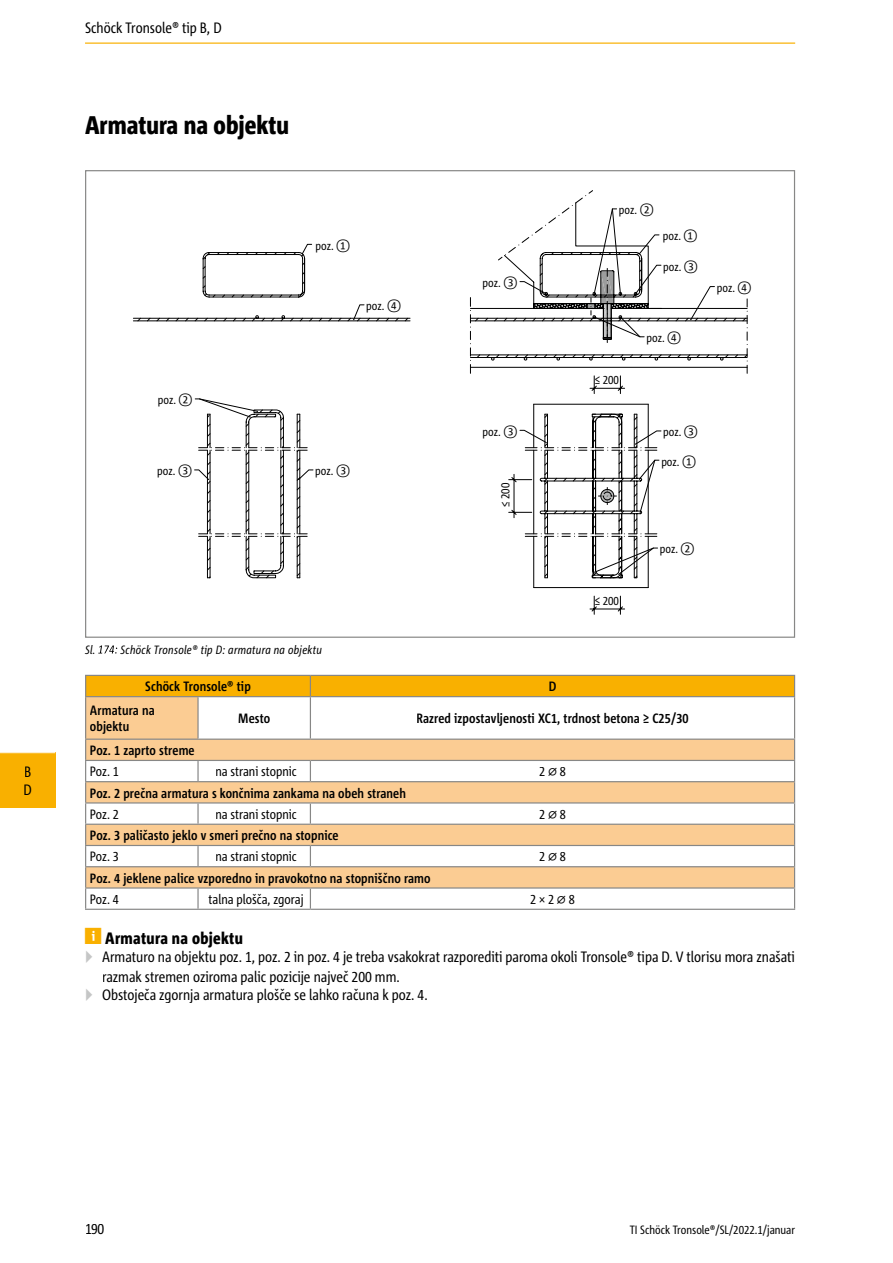
<style>
.page{position:relative;width:893px;height:1263px;background:#fff}
.page>*{position:absolute;margin:0;border:0;box-sizing:border-box;transform-origin:0 0}
.t1{font:800 condensed 25.5px "Corpid Schoeck";color:#000}
.t2{font:800 condensed 16.5px "Corpid Schoeck";letter-spacing:.02em;color:#000}
.t3{font:condensed 15px/19.5px "Corpid Schoeck";color:#000}
.t4{font:700 condensed 13.5px/16.5px "Corpid Schoeck";letter-spacing:.01em;color:#000}
.t5{font:condensed 13.5px "Corpid Schoeck";color:#000}
.t6{font:12px "Corpid Cd Schoeck";color:#000}
.t7{font:italic condensed 12px "Corpid Schoeck";letter-spacing:.02em;color:#000}
.t8{font:condensed 12px "Corpid Schoeck";color:#000}
.s1{color:#c5c6c6}
</style>
<div class="page">
<hr style="left:85px;top:43px;width:710px;height:1px;background:#f9b000">
<div style="left:0;top:753px;width:55px;height:55px;background:#f9b000"></div>
<svg style="left:133px;top:202px;width:615px;height:375px"></svg>
<svg style="left:207px;top:403px;width:301px;height:176px"></svg>
<svg style="left:508px;top:208px;width:153px;height:407px"></svg>
<svg style="left:98px;top:645px;width:20px;height:9px"></svg>
<div style="left:86px;top:697px;width:112px;height:42px;background:#fbcc93"></div>
<svg style="left:86px;top:740px;width:708px;height:147px;fill:#fbcc93"></svg>
<div style="left:85px;top:675px;width:710px;height:21px;background:#f9b000"></div>
<hr style="left:85px;top:696px;width:113px;height:1px;background:#878786">
<hr style="left:85px;top:697px;width:1px;height:41px;background:#878786">
<hr style="left:198px;top:696px;width:112px;height:1px;background:#878786">
<hr style="left:197px;top:697px;width:2px;height:41px;background:#878786">
<hr style="left:310px;top:696px;width:485px;height:1px;background:#878786">
<hr style="left:310px;top:697px;width:1px;height:41px;background:#878786">
<hr style="left:794px;top:697px;width:1px;height:41px;background:#878786">
<hr style="left:85px;top:738px;width:113px;height:2px;background:#878786">
<hr style="left:198px;top:738px;width:112px;height:2px;background:#878786">
<hr style="left:310px;top:738px;width:485px;height:2px;background:#878786">
<hr style="left:85px;top:760px;width:113px;height:1px;background:#878786">
<hr style="left:198px;top:760px;width:112px;height:1px;background:#878786">
<hr style="left:197px;top:761px;width:2px;height:20px;background:#878786">
<hr style="left:310px;top:760px;width:485px;height:1px;background:#878786">
<svg style="left:310px;top:761px;width:1px;height:20px"></svg>
<hr style="left:85px;top:781px;width:113px;height:1px;background:#878786">
<hr style="left:198px;top:781px;width:112px;height:1px;background:#878786">
<hr style="left:310px;top:781px;width:485px;height:1px;background:#878786">
<hr style="left:85px;top:802px;width:113px;height:1px;background:#878786">
<hr style="left:198px;top:802px;width:112px;height:1px;background:#878786">
<hr style="left:197px;top:803px;width:2px;height:21px;background:#878786">
<hr style="left:310px;top:802px;width:485px;height:1px;background:#878786">
<svg style="left:310px;top:803px;width:1px;height:21px"></svg>
<hr style="left:85px;top:824px;width:113px;height:1px;background:#878786">
<hr style="left:198px;top:824px;width:112px;height:1px;background:#878786">
<hr style="left:310px;top:824px;width:485px;height:1px;background:#878786">
<hr style="left:85px;top:845px;width:113px;height:1px;background:#878786">
<hr style="left:198px;top:845px;width:112px;height:1px;background:#878786">
<hr style="left:197px;top:846px;width:2px;height:20px;background:#878786">
<hr style="left:310px;top:845px;width:485px;height:1px;background:#878786">
<svg style="left:310px;top:846px;width:1px;height:20px"></svg>
<hr style="left:85px;top:866px;width:113px;height:1px;background:#878786">
<hr style="left:198px;top:866px;width:112px;height:1px;background:#878786">
<hr style="left:310px;top:866px;width:485px;height:1px;background:#878786">
<hr style="left:85px;top:887px;width:113px;height:2px;background:#878786">
<svg style="left:85px;top:740px;width:1px;height:169px"></svg>
<hr style="left:198px;top:887px;width:112px;height:2px;background:#878786">
<hr style="left:197px;top:889px;width:2px;height:20px;background:#878786">
<hr style="left:310px;top:887px;width:485px;height:2px;background:#878786">
<svg style="left:310px;top:889px;width:1px;height:20px"></svg>
<svg style="left:794px;top:740px;width:1px;height:169px"></svg>
<hr style="left:85px;top:909px;width:113px;height:1px;background:#878786">
<hr style="left:198px;top:909px;width:112px;height:1px;background:#878786">
<hr style="left:310px;top:909px;width:485px;height:1px;background:#878786">
<div style="left:146px;top:681px;width:104px;height:13px;background:#f9b000"></div>
<div style="left:549px;top:682px;width:7px;height:9px;background:#f9b000"></div>
<div style="left:91px;top:746px;width:103px;height:12px;background:#fbcc93"></div>
<div style="left:91px;top:787px;width:314px;height:13px;background:#fbcc93"></div>
<div style="left:91px;top:830px;width:247px;height:13px;background:#fbcc93"></div>
<div style="left:91px;top:872px;width:339px;height:13px;background:#fbcc93"></div>
<p class="t3" style="left:23px;top:763px;width:10px;line-height:18px">B<br>D</p>
<p class="t3" style="left:85px;top:18px;width:138px">Schöck Tronsole® tip B, D</p>
<h1 class="t1" style="left:85px;top:109px;width:206px">Armatura na objektu</h1>
<p class="t6" style="left:316px;top:238px;width:37px">poz. ①</p>
<p class="t6" style="left:366px;top:299px;width:37px">poz. ④</p>
<p class="t6" style="left:158px;top:393px;width:37px">poz. ②</p>
<p class="t6" style="left:157px;top:464px;width:37px">poz. ③</p>
<p class="t6" style="left:315px;top:464px;width:37px">poz. ③</p>
<p class="t6" style="left:483px;top:275px;width:37px">poz. ③</p>
<p class="t6" style="left:619px;top:203px;width:37px">poz. ②</p>
<p class="t6" style="left:663px;top:228px;width:37px">poz. ①</p>
<p class="t6" style="left:663px;top:259px;width:37px">poz. ③</p>
<p class="t6" style="left:595px;top:372px;width:26px">≤ 200</p>
<p class="t6" style="left:646px;top:330px;width:37px">poz. ④</p>
<p class="t6" style="left:483px;top:424px;width:37px">poz. ③</p>
<p class="t6" style="left:663px;top:425px;width:37px">poz. ③</p>
<p class="t6" style="left:498px;top:507px;width:26px;rotate:-90deg">≤ 200</p>
<p class="t6" style="left:595px;top:593px;width:26px">≤ 200</p>
<p class="t6" style="left:661px;top:454px;width:37px">poz. ①</p>
<p class="t6" style="left:660px;top:542px;width:37px">poz. ②</p>
<p class="t6" style="left:717px;top:280px;width:37px">poz. ④</p>
<p class="t7" style="left:85px;top:642px;width:239px">Sl. Schöck Tronsole® tip D: armatura na objektu</p>
<p class="t4" style="left:145px;top:678px;width:107px">Schöck Tronsole® tip</p>
<p class="t4" style="left:549px;top:678px;width:9px">D</p>
<p class="t4" style="left:90px;top:702px;width:66px">Armatura na objektu</p>
<p class="t4" style="left:238px;top:710px;width:33px">Mesto</p>
<p class="t4" style="left:416px;top:710px;width:274px">Razred izpostavljenosti XC1, trdnost betona ≥ C25/30</p>
<p class="t4" style="left:90px;top:742px;width:106px">Poz. 1 zaprto streme</p>
<p class="t5" style="left:90px;top:763px;width:31px">Poz. 1</p>
<p class="t5" style="left:215px;top:763px;width:83px">na strani stopnic</p>
<p class="t5" style="left:539px;top:763px;width:29px">2 ⌀ 8</p>
<p class="t4" style="left:90px;top:784px;width:318px">Poz. 2 prečna armatura s končnima zankama na obeh straneh</p>
<p class="t5" style="left:90px;top:806px;width:31px">Poz. 2</p>
<p class="t5" style="left:215px;top:806px;width:83px">na strani stopnic</p>
<p class="t5" style="left:539px;top:806px;width:29px">2 ⌀ 8</p>
<p class="t4" style="left:90px;top:827px;width:250px">Poz. 3 paličasto jeklo v smeri prečno na stopnice</p>
<p class="t5" style="left:90px;top:848px;width:31px">Poz. 3</p>
<p class="t5" style="left:215px;top:848px;width:83px">na strani stopnic</p>
<p class="t5" style="left:539px;top:848px;width:29px">2 ⌀ 8</p>
<p class="t4" style="left:90px;top:869px;width:342px">Poz. 4 jeklene palice vzporedno in pravokotno na stopniščno ramo</p>
<p class="t5" style="left:90px;top:891px;width:31px">Poz. 4</p>
<p class="t5" style="left:209px;top:891px;width:96px">talna plošča, zgoraj</p>
<p class="t5" style="left:530px;top:891px;width:46px">2 × 2 ⌀ 8</p>
<p class="t2" style="left:105px;top:928px;width:139px">Armatura na objektu</p>
<p class="t3" style="left:102px;top:947px;width:694px;text-indent:-17px"><span class="s1">▶</span> Armaturo na objektu poz. 1, poz. 2 in poz. 4 je treba vsakokrat razporediti paroma okoli Tronsole® tipa D. V tlorisu mora znašati razmak stremen oziroma palic pozicije največ 200 mm.</p>
<p class="t3" style="left:85px;top:984px;width:344px"><span class="s1">▶</span> Obstoječa zgornja armatura plošče se lahko računa k poz. 4.</p>
<p class="t3" style="left:85px;top:1219px;width:21px">190</p>
<p class="t8" style="left:630px;top:1222px;width:167px">TI Schöck Tronsole®/SL/2022.1/januar</p>
</div>
